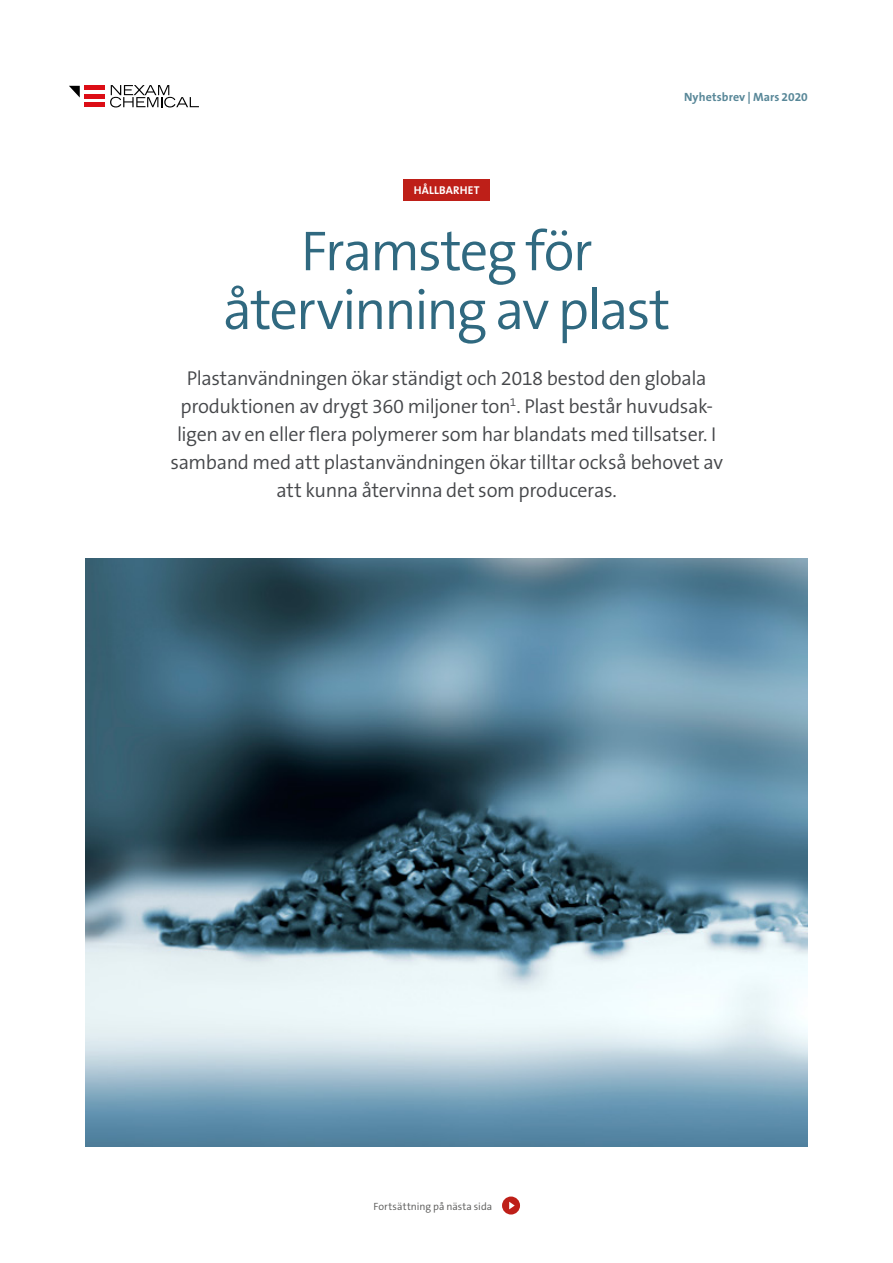
<style>
.page{position:relative;width:893px;height:1263px;background:#fff}
.page>*{position:absolute;margin:0;border:0;box-sizing:border-box;transform-origin:0 0}
.t1{font:300 56.7px/58.8px "The Sans B W4";letter-spacing:-.04em;color:#306980;text-align:center}
.t2{font:300 20.1px/28px "The Sans B W4";letter-spacing:-.02em;color:#45474a;text-align:center}
.t3{font:700 12px "The Sans B W7";letter-spacing:.01em;color:#588798}
.t4{font:700 11.4px "The Sans B W7";letter-spacing:.02em;color:#fff}
.t5{font:300 10.5px "The Sans B W4";letter-spacing:.01em;color:#575756}
</style>
<div class="page">
<div style="left:85px;top:85px;width:20px;height:5px;background:#dc0d15"></div>
<hr style="left:85px;top:94px;width:20px;height:4px;background:#dc0d15">
<div style="left:85px;top:102px;width:20px;height:5px;background:#dc0d15"></div>
<svg style="left:69px;top:86px;width:11px;height:12px"></svg>
<svg style="left:110px;top:85px;width:89px;height:22px"></svg>
<div style="left:502px;top:1196px;width:18px;height:18px;background:#be1f18;border-radius:50%"></div>
<svg style="left:509px;top:1202px;width:6px;height:7px"></svg>
<img style="left:85px;top:558px;width:723px;height:588px">
<div style="left:403px;top:180px;width:87px;height:21px;background:#be1f18"></div>
<p class="t4" style="left:414px;top:183px;width:67px">HÅLLBARHET</p>
<p class="t3" style="left:684px;top:89px;width:125px">Nyhetsbrev | Mars 2020</p>
<h1 class="t1" style="left:223px;top:222px;width:449px">Framsteg för återvinning av plast</h1>
<p class="t2" style="left:170px;top:364px;width:554px">Plastanvändningen ökar ständigt och 2018 bestod den globala produktionen av drygt 360 miljoner ton<sup>1</sup>. Plast består huvudsak&shy;ligen av en eller flera polymerer som har blandats med tillsatser. I samband med att plastanvändningen ökar tilltar också behovet av att kunna återvinna det som produceras.</p>
<p class="t5" style="left:373px;top:1200px;width:120px">Fortsättning på nästa sida</p>
</div>
